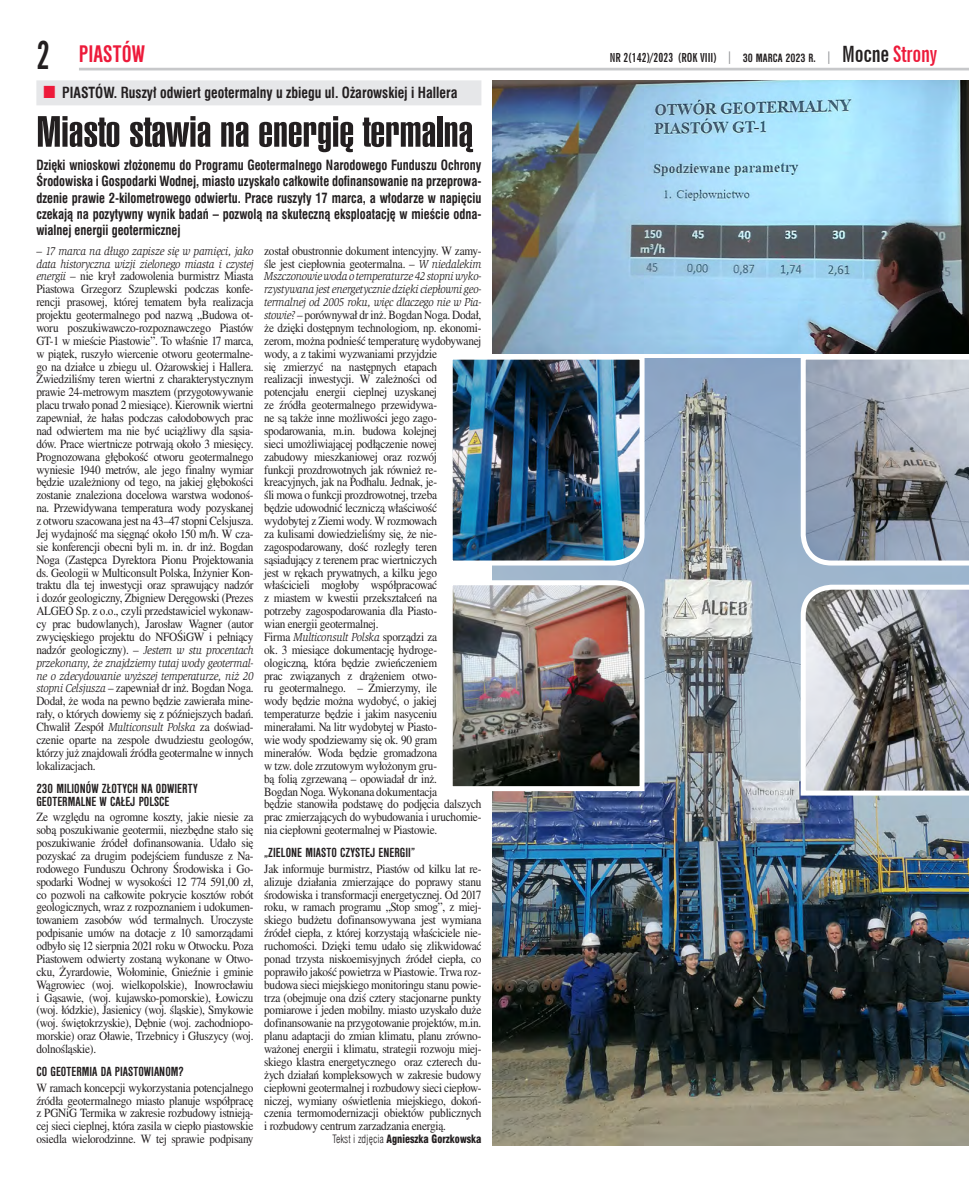
<style>
.page{position:relative;width:969px;height:1186px;background:#fff}
.page>*{position:absolute;margin:0;border:0;box-sizing:border-box;transform-origin:0 0}
.G-tytul3{font:42.5px "Swis 911 U Cm EU";color:#231f20;scale:1.25 1}
.txt{font:700 extra-condensed 38.75px "News Gothic BT";color:#231f20;scale:.9 1}
.txt-2{font:700 condensed 25px "Nimbus San DEE";color:#ed1a3a}
.G-nadtyt{font:700 15px "Swis 721 Cn EU";color:#231f20;scale:.92 1}
.G-lead{font:700 13.75px/16.2px "Swis 721 Cn EU";color:#231f20;text-align:justify;scale:.9 1}
.G-SRTYT{font:700 condensed 13.75px/12.9px "Nimbus San DEE";color:#231f20}
.txt-0{font:12.5px/12.9px "Nimbus Rom No 9 LEE";letter-spacing:-.02em;color:#231f20;text-align:justify;scale:.9 1}
.G-tytul{font:700 extra-condensed 12.5px "News Gothic BT";color:#231f20}
.txt-0-2{font:italic 11.88px/12.9px "Slimbach Itc TEE";letter-spacing:-.02em;color:#231f20;scale:.9 1}
.G-autor-opis{font:11.25px "Swis 721 Blk Cn EU";color:#231f20;scale:.9 1}
.s1{color:#ed1a3a}
.s2{font-family:"Nimbus Rom No 9 LEE";font-style:normal;font-size:12.5px}
.s3{font-family:"Slimbach Itc TEE";font-style:italic;font-size:11.88px}
.s4{font-family:"Swis 721 Lt Cn EU"}
.s5{color:#939598}
.s6{font-family:"Nimbus San DEE";font-stretch:condensed}
.s7{font-size:22.5px}
.s8{font-size:22.5px;color:#ed1a3a}
</style>
<div class="page">
<hr style="left:79px;top:68px;width:889px;height:2px;background:#c7c8ca">
<div style="left:36px;top:80px;width:445px;height:25px;background:#e6e7e9"></div>
<img style="left:492px;top:80px;width:476px;height:273px">
<img style="left:492px;top:359px;width:476px;height:787px">
<svg style="left:798px;top:352px;width:170px;height:216px;background:#99a0ac"></svg>
<img style="left:452px;top:352px;width:195px;height:216px">
<img style="left:452px;top:578px;width:195px;height:216px">
<svg style="left:798px;top:582px;width:170px;height:216px;background:#929498"></svg>
<p class="txt" style="left:36px;top:32px;width:17px">2</p>
<p class="txt-2" style="left:79px;top:40px;width:68px">PIASTÓW</p>
<p class="G-nadtyt" style="left:43px;top:84px;width:451px"><span class="s1">■</span> PIASTÓW. Ruszył odwiert geotermalny u zbiegu ul. Ożarowskiej i Hallera</p>
<p class="G-tytul3" style="left:36px;top:109px;width:351px">Miasto stawia na energię termalną</p>
<p class="G-lead" style="left:36px;top:158px;width:496px">Dzięki wnioskowi złożonemu do Programu Geotermalnego Narodowego Funduszu Ochrony Środowiska i Gospodarki Wodnej, miasto uzyskało całkowite dofinansowanie na przeprowa&shy;dzenie prawie 2-kilometrowego odwiertu. Prace ruszyły 17 marca, a włodarze w napięciu czekają na pozytywny wynik badań – pozwolą na skuteczną eksploatację w mieście odna&shy;wialnej energii geotermicznej</p>
<p class="txt-0-2" style="left:36px;top:244px;width:243px"><span class="s2">–</span> 17 marca na długo zapisze się w pamięci, jako data historyczna wizji zielonego miasta i czystej</p>
<p class="txt-0" style="left:36px;top:270px;width:243px"><span class="s3">energii</span> – nie krył zadowolenia burmistrz Miasta Piastowa Grzegorz Szuplewski podczas konfe&shy;rencji prasowej, której tematem była realizacja projektu geotermalnego pod nazwą „Budowa ot&shy;woru poszukiwawczo-rozpoznawczego Piastów GT-1 w mieście Piastowie”. To właśnie 17 marca, w piątek, ruszyło wiercenie otworu geotermalne&shy;go na działce u zbiegu ul. Ożarowskiej i Hallera.<br>Zwiedziliśmy teren wiertni z charakterystycznym prawie 24-metrowym masztem (przygotowywanie placu trwało ponad 2 miesiące). Kierownik wiertni zapewniał, że hałas podczas całodobowych prac nad odwiertem ma nie być uciążliwy dla sąsia&shy;dów. Prace wiertnicze potrwają około 3 miesięcy.<br>Prognozowana głębokość otworu geotermalnego wyniesie 1940 metrów, ale jego finalny wymiar będzie uzależniony od tego, na jakiej głębokości zostanie znaleziona docelowa warstwa wodonoś&shy;na. Przewidywana temperatura wody pozyskanej z otworu szacowana jest na 43–47 stopni Celsjusza.<br>Jej wydajność ma sięgnąć około 150 m/h. W cza&shy;sie konferencji obecni byli m. in. dr inż. Bogdan Noga (Zastępca Dyrektora Pionu Projektowania ds. Geologii w Multiconsult Polska, Inżynier Kon&shy;traktu dla tej inwestycji oraz sprawujący nadzór i dozór geologiczny, Zbigniew Deręgowski (Prezes ALGEO Sp. z o.o., czyli przedstawiciel wykonaw&shy;cy prac budowlanych), Jarosław Wagner (autor zwycięskiego projektu do NFOŚiGW i pełniący nadzór geologiczny). – <span class="s3">Jestem w stu procentach</span></p>
<p class="txt-0-2" style="left:36px;top:656px;width:243px">przekonany, że znajdziemy tutaj wody geotermal&shy;ne o zdecydowanie wyższej temperaturze, niż 20</p>
<p class="txt-0" style="left:36px;top:682px;width:243px"><span class="s3">stopni Celsjusza</span> – zapewniał dr inż. Bogdan Noga.<br>Dodał, że woda na pewno będzie zawierała mine&shy;rały, o których dowiemy się z późniejszych badań.<br>Chwalił Zespół <span class="s3">Multiconsult Polska</span> za doświad&shy;czenie oparte na zespole dwudziestu geologów, którzy już znajdowali źródła geotermalne w innych lokalizacjach.</p>
<p class="G-SRTYT" style="left:36px;top:782px;width:163px">230 MILIONÓW ZŁOTYCH NA ODWIERTY<br>GEOTERMALNE W CAŁEJ POLSCE</p>
<p class="txt-0" style="left:36px;top:811px;width:243px">Ze względu na ogromne koszty, jakie niesie za sobą poszukiwanie geotermii, niezbędne stało się poszukiwanie źródeł dofinansowania. Udało się pozyskać za drugim podejściem fundusze z Na&shy;rodowego Funduszu Ochrony Środowiska i Go&shy;spodarki Wodnej w wysokości 12 774 591,00 zł, co pozwoli na całkowite pokrycie kosztów robót geologicznych, wraz z rozpoznaniem i udokumen&shy;towaniem zasobów wód termalnych. Uroczyste podpisanie umów na dotacje z 10 samorządami odbyło się 12 sierpnia 2021 roku w Otwocku. Poza Piastowem odwierty zostaną wykonane w Otwo&shy;cku, Żyrardowie, Wołominie, Gnieźnie i gminie Wągrowiec (woj. wielkopolskie), Inowrocławiu i Gąsawie, (woj. kujawsko-pomorskie), Łowiczu (woj. łódzkie), Jasienicy (woj. śląskie), Smykowie (woj. świętokrzyskie), Dębnie (woj. zachodniopo&shy;morskie) oraz Oławie, Trzebnicy i Głuszycy (woj. dolnośląskie).</p>
<p class="G-SRTYT" style="left:36px;top:1065px;width:149px">CO GEOTERMIA DA PIASTOWIANOM?</p>
<p class="txt-0" style="left:36px;top:1081px;width:243px">W ramach koncepcji wykorzystania potencjalnego źródła geotermalnego miasto planuje współpracę z PGNiG Termika w zakresie rozbudowy istnieją&shy;cej sieci cieplnej, która zasila w ciepło piastowskie osiedla wielorodzinne. W tej sprawie podpisany</p>
<p class="txt-0" style="left:264px;top:244px;width:243px">został obustronnie dokument intencyjny. W zamy&shy;śle jest ciepłownia geotermalna. – <span class="s3">W niedalekim</span></p>
<p class="txt-0-2" style="left:264px;top:270px;width:243px;text-align:justify">Mszczonowie woda o temperaturze 42 stopni wyko&shy;rzystywana jest energetycznie dzięki ciepłowni geo&shy;termalnej od 2005 roku, więc dlaczego nie w Pia-</p>
<p class="txt-0" style="left:264px;top:309px;width:243px;text-align:left"><span class="s3">stowie?</span> – porównywał dr inż. Bogdan Noga. Dodał, że dzięki dostępnym technologiom, np. ekonomi&shy;zerom, można podnieść temperaturę wydobywanej wody, a z takimi wyzwaniami przyjdzie<br>się zmierzyć na następnych etapach<br>realizacji inwestycji. W zależności od potencjału energii cieplnej uzyskanej<br>ze źródła geotermalnego przewidywa-<br>ne są także inne możliwości jego zago&shy;spodarowania, m.in. budowa kolejnej<br>sieci umożliwiającej podłączenie nowej zabudowy mieszkaniowej oraz rozwój<br>funkcji prozdrowotnych jak również re&shy;kreacyjnych, jak na Podhalu. Jednak, je-<br>śli mowa o funkcji prozdrowotnej, trzeba<br>będzie udowodnić leczniczą właściwość wydobytej z Ziemi wody. W rozmowach<br>za kulisami dowiedzieliśmy się, że nie&shy;zagospodarowany, dość rozległy teren sąsiadujący z terenem prac wiertniczych<br>jest w rękach prywatnych, a kilku jego właścicieli mogłoby współpracować<br>z miastem w kwestii przekształceń na<br>potrzeby zagospodarowania dla Piasto-<br>wian energii geotermalnej.</p>
<p class="txt-0-2" style="left:264px;top:631px;width:193px"><span class="s2">Firma</span> Multiconsult Polska <span class="s2">sporządzi za</span></p>
<p class="txt-0" style="left:264px;top:643px;width:243px;text-align:left">ok. 3 miesiące dokumentację hydroge&shy;ologiczną, która będzie zwieńczeniem<br>prac związanych z drążeniem otwo-<br>ru geotermalnego. – Zmierzymy, ile<br>wody będzie można wydobyć, o jakiej temperaturze będzie i jakim nasyceniu minerałami. Na litr wydobytej w Piasto-<br>wie wody spodziewamy się ok. 90 gram minerałów. Woda będzie gromadzona<br>w tzw. dole zrzutowym wyłożonym gru-<br>bą folią zgrzewaną – opowiadał dr inż.<br>Bogdan Noga. Wykonana dokumentacja<br>będzie stanowiła podstawę do podjęcia dalszych prac zmierzających do wybudowania i uruchomie&shy;nia ciepłowni geotermalnej w Piastowie.</p>
<p class="G-SRTYT" style="left:264px;top:847px;width:152px">„ZIELONE MIASTO CZYSTEJ ENERGII”</p>
<p class="txt-0" style="left:264px;top:862px;width:243px">Jak informuje burmistrz, Piastów od kilku lat re&shy;alizuje działania zmierzające do poprawy stanu środowiska i transformacji energetycznej. Od 2017 roku, w ramach programu „Stop smog”, z miej&shy;skiego budżetu dofinansowywana jest wymiana źródeł ciepła, z której korzystają właściciele nie&shy;ruchomości. Dzięki temu udało się zlikwidować ponad trzysta niskoemisyjnych źródeł ciepła, co poprawiło jakość powietrza w Piastowie. Trwa roz&shy;budowa sieci miejskiego monitoringu stanu powie&shy;trza (obejmuje ona dziś cztery stacjonarne punkty pomiarowe i jeden mobilny. miasto uzyskało duże dofinansowanie na przygotowanie projektów, m.in. planu adaptacji do zmian klimatu, planu zrówno&shy;ważonej energii i klimatu, strategii rozwoju miej&shy;skiego klastra energetycznego oraz czterech du&shy;żych działań kompleksowych w zakresie budowy ciepłowni geotermalnej i rozbudowy sieci ciepłow&shy;niczej, wymiany oświetlenia miejskiego, dokoń&shy;czenia termomodernizacji obiektów publicznych i rozbudowy centrum zarzadzania energią.</p>
<p class="G-autor-opis" style="left:332px;top:1132px;width:167px"><span class="s4">Tekst i zdjęcia</span> Agnieszka Gorzkowska</p>
<p class="G-tytul" style="left:609px;top:50px;width:328px">NR 2(142)/2023 (ROK VIII) <span class="s5">|</span> <span class="s6">30 MARCA 2023 R.</span> <span class="s5">|</span> <span class="s7">Mocne</span> <span class="s8">Strony</span></p>
</div>
